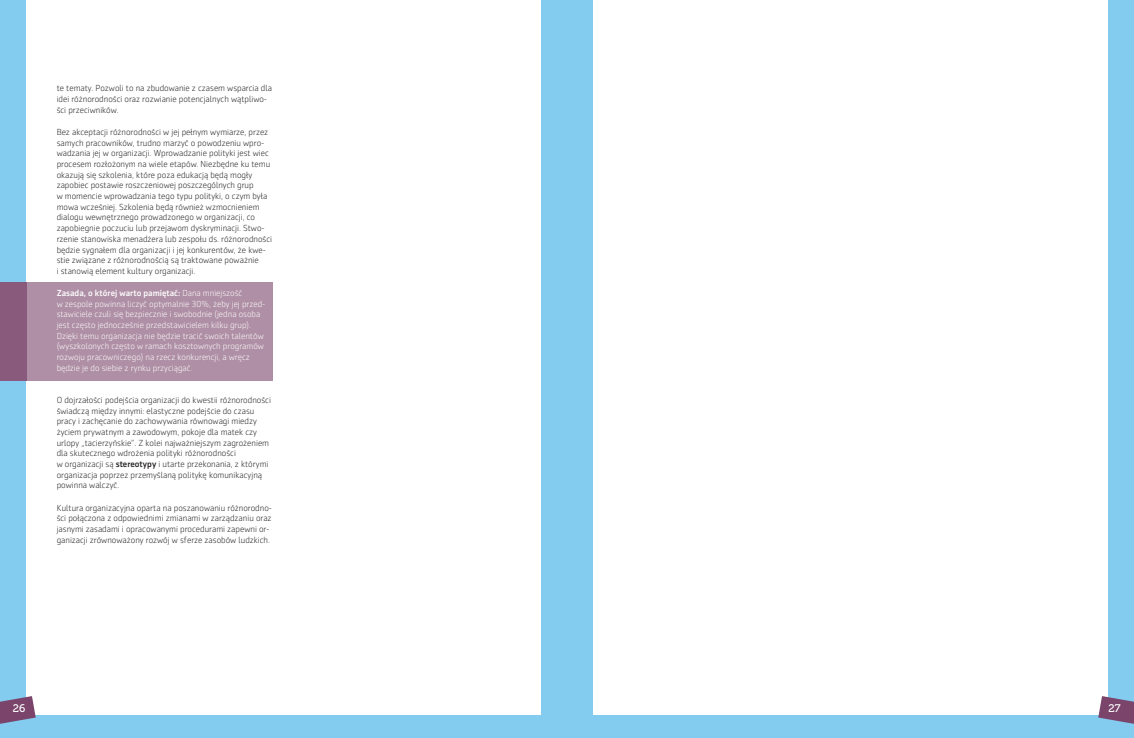
<style>
.page{position:relative;width:1134px;height:738px;background:#fff}
.page>*{position:absolute;margin:0;border:0;box-sizing:border-box;transform-origin:0 0}
.t1{font:11px "Museo 500";color:#fff}
.t2{font:300 8.9px/10.7px "Sentico Sans DT";color:#231f20}
.t3{font:300 8.9px/10.7px "Sentico Sans DT";color:#fff}
.s1{font-weight:500}
</style>
<div class="page">
<div style="left:0;top:0;width:1134px;height:737px;background:#84cbf0"></div>
<div style="left:593px;top:0;width:515px;height:714px;background:#fff"></div>
<svg style="left:1098px;top:696px;width:36px;height:27px"></svg>
<div style="left:26px;top:0;width:515px;height:714px;background:#fff"></div>
<svg style="left:0;top:696px;width:36px;height:27px"></svg>
<div style="left:0;top:282px;width:272px;height:99px;background:#af8fa5"></div>
<div style="left:0;top:282px;width:26px;height:99px;background:#895a7b"></div>
<p class="t2" style="left:57px;top:83px;width:217px">te tematy. Pozwoli to na zbudowanie z czasem wsparcia dla idei różnorodności oraz rozwianie potencjalnych wątpliwo&shy;ści przeciwników.</p>
<p class="t2" style="left:57px;top:126px;width:217px">Bez akceptacji różnorodności w jej pełnym wymiarze, przez samych pracowników, trudno marzyć o powodzeniu wpro&shy;wadzania jej w organizacji. Wprowadzanie polityki jest wiec procesem rozłożonym na wiele etapów. Niezbędne ku temu okazują się szkolenia, które poza edukacją będą mogły zapobiec postawie roszczeniowej poszczególnych grup<br>w momencie wprowadzania tego typu polityki, o czym była mowa wcześniej. Szkolenia będą również wzmocnieniem dialogu wewnętrznego prowadzonego w organizacji, co zapobiegnie poczuciu lub przejawom dyskryminacji. Stwo&shy;rzenie stanowiska menadżera lub zespołu ds. różnorodności będzie sygnałem dla organizacji i jej konkurentów, że kwe&shy;stie związane z różnorodnością są traktowane poważnie<br>i stanowią element kultury organizacji.</p>
<p class="t3" style="left:57px;top:287px;width:210px"><span class="s1">Zasada, o której warto pamiętać:</span> Dana mniejszość<br>w zespole powinna liczyć optymalnie 30%, żeby jej przed&shy;stawiciele czuli się bezpiecznie i swobodnie (jedna osoba jest często jednocześnie przedstawicielem kilku grup).<br>Dzięki temu organizacja nie będzie tracić swoich talentów (wyszkolonych często w ramach kosztownych programów rozwoju pracowniczego) na rzecz konkurencji, a wręcz będzie je do siebie z rynku przyciągać.</p>
<p class="t2" style="left:57px;top:394px;width:216px">O dojrzałości podejścia organizacji do kwestii różnorodności świadczą między innymi: elastyczne podejście do czasu pracy i zachęcanie do zachowywania równowagi miedzy życiem prywatnym a zawodowym, pokoje dla matek czy urlopy „tacierzyńskie”. Z kolei najważniejszym zagrożeniem dla skutecznego wdrożenia polityki różnorodności<br>w organizacji są <span class="s1">stereotypy</span> i utarte przekonania, z którymi organizacja poprzez przemyślaną politykę komunikacyjną powinna walczyć.</p>
<p class="t2" style="left:57px;top:502px;width:217px">Kultura organizacyjna oparta na poszanowaniu różnorodno&shy;ści połączona z odpowiednimi zmianami w zarządzaniu oraz jasnymi zasadami i opracowanymi procedurami zapewni or&shy;ganizacji zrównoważony rozwój w sferze zasobów ludzkich.</p>
<p class="t1" style="left:13px;top:701px;width:14px">26</p>
<p class="t1" style="left:1108px;top:701px;width:14px">27</p>
</div>
